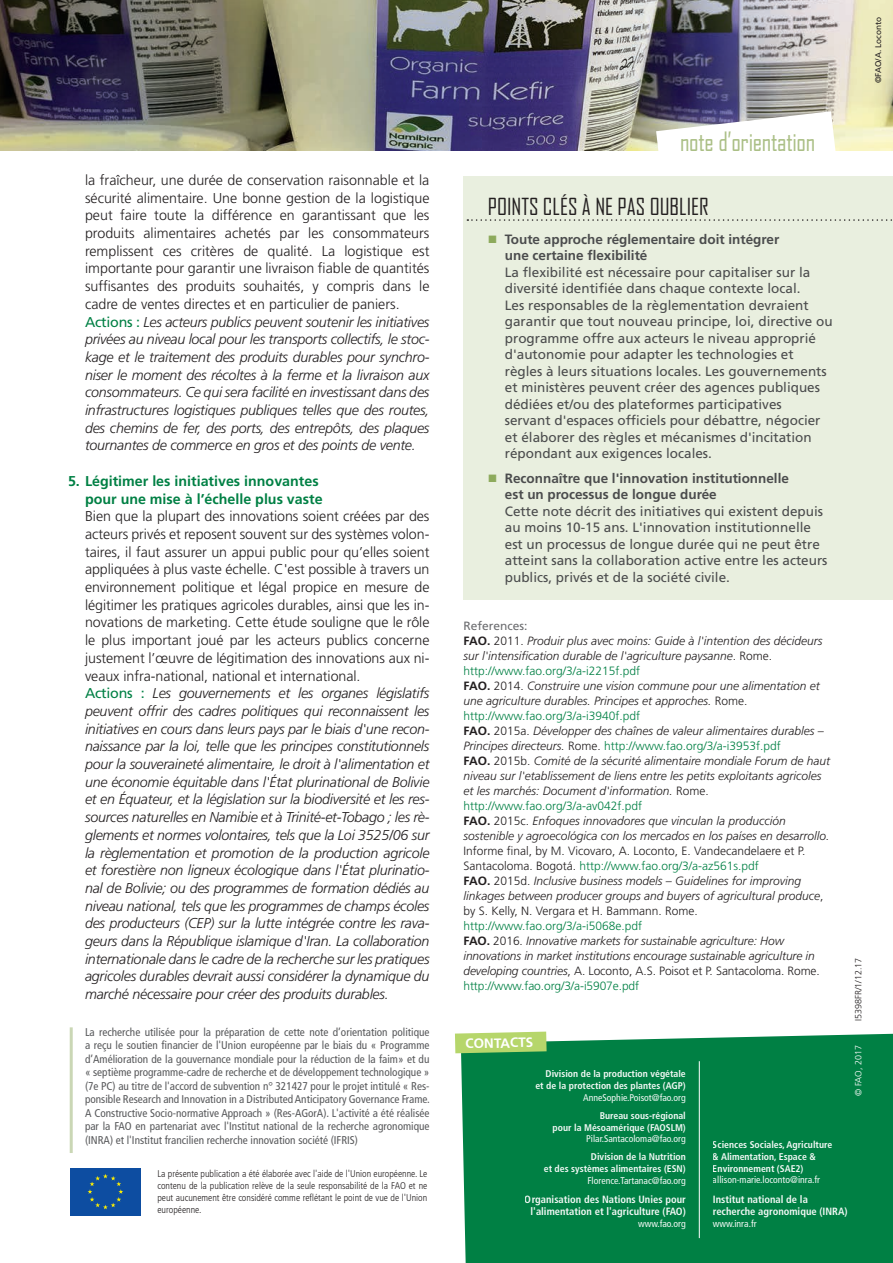
<style>
.page{position:relative;width:893px;height:1263px;background:#fff}
.page>*{position:absolute;margin:0;border:0;box-sizing:border-box;transform-origin:0 0}
.t1{font:25.5px "Agency FB";letter-spacing:-.01em;color:#abbf86}
.t2{font:22.5px "Agency FB";color:#231f20}
.t3{font:italic 300 14.25px/17.7px "Frutiger LT Std";letter-spacing:-.015em;color:#231f20}
.t4{font:700 14.25px/17.7px "Frutiger LT Std";color:#008044;text-align:right}
.t5{font:13.5px/16.5px "Frutiger LT Std";color:#4b4c4d}
.t6{font:700 13.5px/16.5px "Frutiger LT Std";color:#4b4c4d}
.t7{font:700 13.5px "Frutiger LT Std";color:#fff}
.t8{font:italic 300 12px/15px "Frutiger LT Std";color:#231f20}
.t9{font:300 12px/15px "Frutiger LT Std";color:#231f20}
.t10{font:condensed 11.25px/13.5px "Frutiger LT Std";color:#57585a;text-align:justify}
.t11{font:700 condensed 10.5px/12.6px "Frutiger LT Std";color:#fff}
.t12{font:700 condensed 9.75px/11.7px "Frutiger LT Std";color:#fff;text-align:right}
.t13{font:300 condensed 9.75px/12px "Frutiger LT Std";color:#231f20;text-align:justify}
.t14{font:condensed 9.75px "Frutiger LT Std";color:#fff}
.t15{font:300 9px "Frutiger LT Std";color:#231f20}
.t16{font:300 9px "Frutiger LT Std";color:#fff}
.t17{font:8.25px "Frutiger LT Std";color:#231f20}
.s1{font-style:normal}
.s2{font-weight:400;font-style:normal;color:#008044}
.s3{color:#8daa5c}
.s4{font-weight:400;font-style:normal;color:#6c6d70}
.s5{font-weight:700;font-style:normal}
.s6{font-style:normal;color:#008044}
.s7{color:#008044}
.s8{font-weight:700}
.s9{font-style:italic}
</style>
<div class="page">
<img style="left:0;top:0;width:893px;height:151px">
<div style="left:463px;top:176px;width:430px;height:424px;background:#e9efdf"></div>
<div style="left:461px;top:1034px;width:432px;height:229px;background:#008044"></div>
<svg style="left:467px;top:219px;width:425px;height:2px"></svg>
<svg style="left:656px;top:111px;width:180px;height:40px"></svg>
<hr style="left:70px;top:1027px;width:3px;height:126px;background:#cad7b5">
<svg style="left:455px;top:1031px;width:92px;height:22px"></svg>
<hr style="left:699px;top:1061px;width:1px;height:177px;background:#fff">
<div style="left:69px;top:1167px;width:73px;height:50px;background:#0d4da1"></div>
<svg style="left:88px;top:1174px;width:35px;height:35px"></svg>
<p class="t3" style="left:85px;top:171px;width:346px"><span class="s1">la fraîcheur, une durée de conservation raisonnable et la sécurité alimentaire. U ne bonne gestion de la logistique peut faire toute la différence en garantissant que les produits alimentaires achetés par les consommateurs remplissent ces critères de qualité. La logistique est importante pour garantir une livraison fiable de quantités suffisantes des produits souhaités, y compris dans le cadre de ventes directes et en particulier de paniers.<br></span><span class="s2">Actions :</span> Les acteurs publics peuvent soutenir les initiatives privées au niveau local pour les transports collectifs, le stoc&shy;kage et le traitement des produits durables pour synchro&shy;niser le moment des récoltes à la ferme et la livraison aux consommateurs. Ce qui sera facilité en investissant dans des infrastructures logistiques publiques telles que des routes, des chemins de fer, des ports, des entrepôts, des plaques tournantes de commerce en gros et des points de vente.</p>
<p class="t4" style="left:68px;top:472px;width:256px">5. Légitimer les initiatives innovantes pour une mise à l’échelle plus vaste</p>
<p class="t3" style="left:85px;top:508px;width:346px"><span class="s1">Bien que la plupart des innovations soient créées par des acteurs privés et reposent souvent sur des systèmes volon&shy;taires, il faut assurer un appui public pour qu’elles soient appliquées à plus vaste échelle. C'est possible à travers un environnement politique et légal propice en mesure de légitimer les pratiques agricoles durables, ainsi que les in&shy;novations de marketing. Cette étude souligne que le rôle le plus important joué par les acteurs publics concerne justement l’œuvre de légitimation des innovations aux ni&shy;veaux infra-national, national et international.<br></span><span class="s2">Actions :</span> Les gouvernements et les organes législatifs peuvent offrir des cadres politiques qui reconnaissent les initiatives en cours dans leurs pays par le biais d'une recon&shy;naissance par la loi, telle que les principes constitutionnels pour la souveraineté alimentaire, le droit à l'alimentation et une économie équitable dans l'État plurinational de Bolivie et en Équateur, et la législation sur la biodiversité et les res&shy;sources naturelles en Namibie et à Trinité-et-Tobago ; les rè&shy;glements et normes volontaires, tels que la Loi 3525/06 sur la règlementation et promotion de la production agricole et forestière non ligneux écologique dans l'État plurinatio&shy;nal de Bolivie; ou des programmes de formation dédiés au niveau national, tels que les programmes de champs écoles des producteurs (CEP) sur la lutte intégrée contre les rava&shy;geurs dans la République islamique d'Iran. La collaboration internationale dans le cadre de la recherche sur les pratiques agricoles durables devrait aussi considérer la dynamique du marché nécessaire pour créer des produits durables.</p>
<p class="t10" style="left:85px;top:1025px;width:346px">La recherche utilisée pour la préparation de cette note d’orientation politique a reçu le soutien financier de l'Union européenne par le biais du « Programme d’Amélioration de la gouvernance mondiale pour la réduction de la faim» et du « septième programme-cadre de recherche et de développement technologique » (7e PC) au titre de l'accord de subvention n° 321427 pour le projet intitulé « Res&shy;ponsible Research and Innovation in a Distributed Anticipatory Governance Frame.<br>A Constructive Socio-normative Approach » (Res-AGorA). L'activité a été réalisée par la FAO en partenariat avec l'Institut national de la recherche agronomique (INRA) et l'Institut francilien recherche innovation société (IFRIS)</p>
<p class="t13" style="left:157px;top:1168px;width:271px">La présente publication a été élaborée avec l'aide de l'Union européenne. Le contenu de la publication relève de la seule responsabilité de la FAO et ne peut aucunement être considéré comme reflétant le point de vue de l'Union européenne.</p>
<p class="t17" style="left:873px;top:83px;width:68px;rotate:-90deg">©FAO/A. Loconto</p>
<h1 class="t1" style="left:680px;top:126px;width:137px">NOTE D’ORIENTATION</h1>
<h2 class="t2" style="left:488px;top:193px;width:222px">POINTS CLÉS À NE PAS OUBLIER</h2>
<p class="t6" style="left:505px;top:231px;width:276px;text-indent:-17px"><span class="s3">■</span> Toute approche réglementaire doit intégrer une certaine flexibilité</p>
<p class="t5" style="left:505px;top:264px;width:329px">La flexibilité est nécessaire pour capitaliser sur la diversité identifiée dans chaque contexte local.<br>Les responsables de la règlementation devraient garantir que tout nouveau principe, loi, directive ou programme offre aux acteurs le niveau approprié d'autonomie pour adapter les technologies et règles à leurs situations locales. Les gouvernements et ministères peuvent créer des agences publiques dédiées et/ou des plateformes participatives<br>servant d'espaces officiels pour débattre, négocier et élaborer des règles et mécanismes d'incitation répondant aux exigences locales.</p>
<p class="t6" style="left:505px;top:470px;width:286px;text-indent:-17px"><span class="s3">■</span> Reconnaître que l'innovation institutionnelle est un processus de longue durée</p>
<p class="t5" style="left:505px;top:503px;width:324px">Cette note décrit des initiatives qui existent depuis au moins 10-15 ans. L'innovation institutionnelle est un processus de longue durée qui ne peut être atteint sans la collaboration active entre les acteurs publics, privés et de la société civile.</p>
<p class="t8" style="left:463px;top:619px;width:368px"><span class="s4">References:<br></span><span class="s5">FAO .</span> <span class="s1">2011.</span> Produir plus avec moins: Guide à l'intention des décideurs sur l'intensification durable de l'agriculture paysanne<span class="s1">. Rome. </span><span class="s6">http://www.fao.org/3/a-i2215f.pdf<br></span><span class="s5">FAO .</span> <span class="s1">2014.</span> Construire une vision commune pour une alimentation et une agriculture durables. Principes et approches. <span class="s1">Rome. </span><span class="s6">http://www.fao.org/3/a-i3940f.pdf<br></span><span class="s5">FAO .</span> <span class="s1">2015a.</span> Développer des chaînes de valeur alimentaires durables – Principes directeurs. <span class="s1">Rome.</span> <span class="s6">http://www.fao.org/3/a-i3953f.pdf<br></span><span class="s5">FAO .</span> <span class="s1">2015b.</span> Comité de la sécurité alimentaire mondiale Forum de haut niveau sur l'etablissement de liens entre les petits exploitants agricoles et les marchés: Document d'information. <span class="s1">Rome. </span><span class="s6">http://www.fao.org/3/a-av042f.pdf<br></span><span class="s5">FAO .</span> <span class="s1">2015c.</span> Enfoques innovadores que vinculan la producción sostenible y agroecológica con los mercados en los países en desarrollo.</p>
<p class="t9" style="left:463px;top:844px;width:362px">Informe final, by M . Vicovaro, A. Loconto, E. Vandecandelaere et P.<br>Santacoloma. Bogotá. <span class="s7">http://www.fao.org/3/a-az561s.pdf<br></span><span class="s8">FAO .</span> 2015d. <span class="s9">Inclusive business models – Guidelines for improving linkages between producer groups and buyers of agricultural produce</span>, by S. Kelly, N. Vergara et H . Bammann. Rome.</p>
<p class="t8" style="left:463px;top:919px;width:358px"><span class="s6">http://www.fao.org/3/a-i5068e.pdf<br></span><span class="s5">FAO .</span> <span class="s1">2016.</span> Innovative markets for sustainable agriculture: How innovations in market institutions encourage sustainable agriculture in developing countries<span class="s1">, A. Loconto, A.S. Poisot et P. Santacoloma. Rome. </span><span class="s6">http://www.fao.org/3/a-i5907e.pdf</span></p>
<p class="t15" style="left:853px;top:1021px;width:65px;rotate:-90deg">I5398FR/1/12.17</p>
<p class="t7" style="left:465px;top:1035px;width:69px;rotate:-1deg">Contac ts</p>
<p class="t12" style="left:535px;top:1068px;width:152px">Division de la production végétale et de la protection des plantes (AGP)</p>
<p class="t14" style="left:583px;top:1092px;width:104px">AnneSophie.Poisot@fao.org</p>
<p class="t12" style="left:553px;top:1109px;width:135px">Bureau sous-régional<br>pour la Mésoamérique (FAOSLM)</p>
<p class="t14" style="left:586px;top:1133px;width:101px">Pilar.Santacoloma@fao.org</p>
<p class="t12" style="left:544px;top:1151px;width:144px">Division de la Nutrition<br>et des systèmes alimentaires (ESN)</p>
<p class="t14" style="left:587px;top:1175px;width:100px">Florence.Tartanac@fao.org</p>
<p class="t11" style="left:525px;top:1193px;width:162px;text-align:center">Organisation des Nations Unies pour l'alimentation et l'agriculture (FAO)</p>
<p class="t14" style="left:638px;top:1218px;width:49px">www.fao.org</p>
<p class="t16" style="left:853px;top:1096px;width:52px;rotate:-90deg">© FAO, 2017</p>
<p class="t12" style="left:713px;top:1139px;width:121px;text-align:left">Sciences Sociales, Agriculture &amp; Alimentation, Espace &amp;<br>Environnement (SAE2)</p>
<p class="t14" style="left:713px;top:1174px;width:109px">allison-marie.loconto@inra.fr</p>
<p class="t11" style="left:713px;top:1193px;width:136px">Institut national de la recherche agronomique (INRA)</p>
<p class="t14" style="left:713px;top:1218px;width:45px">www.inra.fr</p>
</div>
